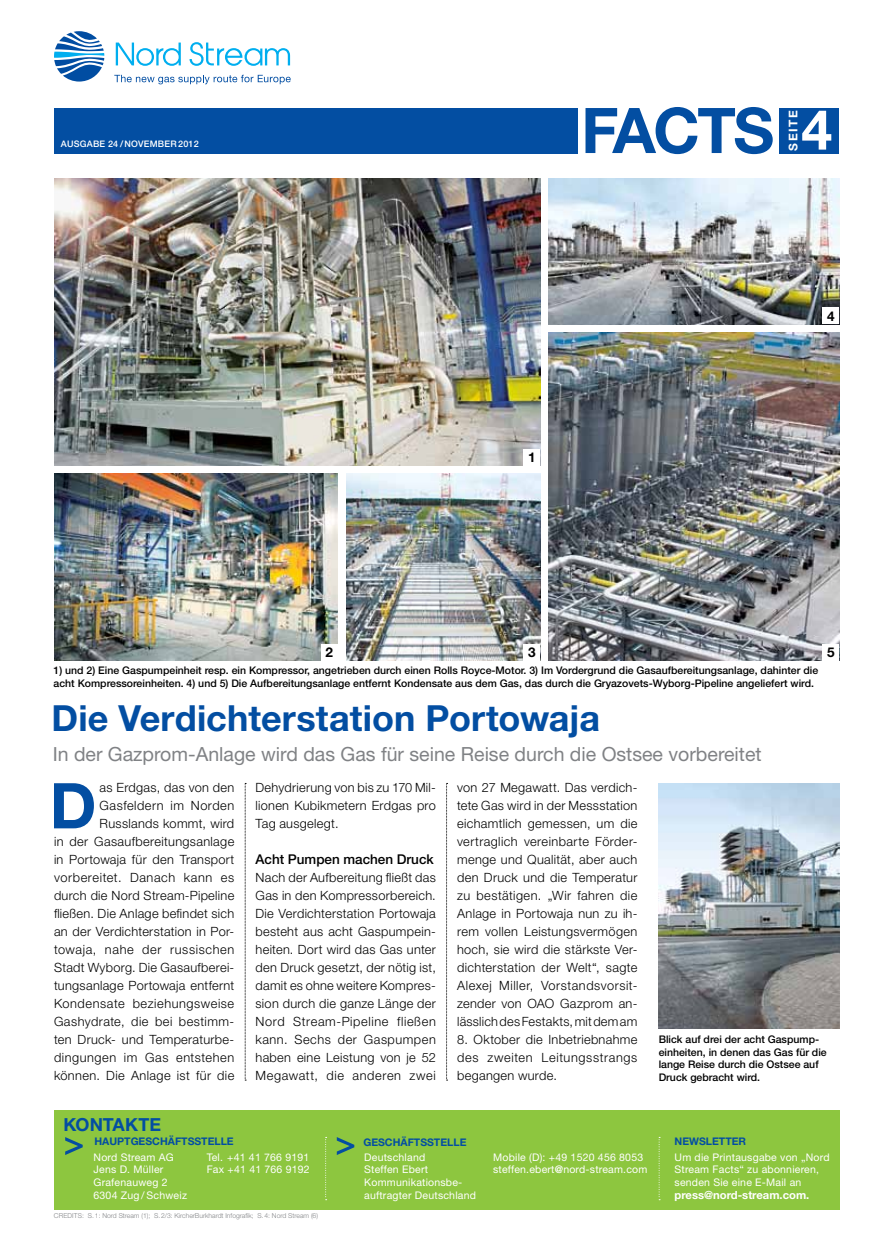
<style>
.page{position:relative;width:892px;height:1260px;background:#fff}
.page>*{position:absolute;margin:0;border:0;box-sizing:border-box;transform-origin:0 0}
.t1{font:700 63.15px "Helvetica Neue LT Pro";color:#034ea2}
.t2{font:700 63px "Helvetica Neue LT Pro";letter-spacing:-.04em;color:#034ea2}
.t3{font:700 55.5px "Helvetica Neue LT Pro";color:#fff}
.t4{font:700 36px "Helvetica Neue LT Pro";color:#034ea2}
.t5{font:19.5px "Helvetica Neue LT Pro";color:#808285}
.t6{font:700 18px "Helvetica Neue LT Pro";letter-spacing:.005em;color:#034ea2}
.t7{font:500 13.5px "Helvetica Neue LT Pro";color:#000}
.t8{font:700 13.5px "Helvetica Neue LT Pro";color:#000}
.t9{font:300 12.75px/18px "Helvetica Neue LT Pro";letter-spacing:.025em;color:#000;text-align:justify}
.t10{font:700 12px "Helvetica Neue LT Pro";color:#fff}
.t11{font:700 11.25px "Helvetica Neue LT Pro";color:#fff}
.t12{font:500 10.5px/12.8px "Helvetica Neue LT Pro";color:#000}
.t13{font:10.5px/12.6px "Helvetica Neue LT Pro";letter-spacing:.02em;color:#fff}
.t14{font:700 10.5px "Helvetica Neue LT Pro";color:#034ea2}
.t15{font:500 9px "Helvetica Neue LT Pro";letter-spacing:.02em;color:#fff}
.t16{font:300 6.75px "Helvetica Neue LT Pro";color:#808285}
.s1{font-weight:700}
</style>
<div class="page">
<svg style="left:54px;top:31px;width:50px;height:51px"></svg>
<svg style="left:116px;top:43px;width:65px;height:23px"></svg>
<svg style="left:190px;top:42px;width:100px;height:24px"></svg>
<svg style="left:114px;top:75px;width:177px;height:9px"></svg>
<div style="left:54px;top:108px;width:523px;height:45px;background:#034ea2"></div>
<div style="left:779px;top:108px;width:60px;height:45px;background:#034ea2"></div>
<div style="left:54px;top:1110px;width:785px;height:99px;background:#8dc63f"></div>
<svg style="left:65px;top:1137px;width:18px;height:18px"></svg>
<svg style="left:325px;top:1137px;width:2px;height:63px"></svg>
<svg style="left:659px;top:1137px;width:1px;height:63px"></svg>
<svg style="left:337px;top:1137px;width:17px;height:18px"></svg>
<svg style="left:245px;top:783px;width:1px;height:298px"></svg>
<svg style="left:446px;top:783px;width:2px;height:298px"></svg>
<img style="left:659px;top:783px;width:180px;height:246px">
<img style="left:54px;top:179px;width:486px;height:286px">
<img style="left:54px;top:474px;width:284px;height:186px">
<img style="left:346px;top:474px;width:194px;height:186px">
<img style="left:549px;top:333px;width:290px;height:327px">
<div style="left:524px;top:449px;width:16px;height:16px;background:#fff"></div>
<img style="left:549px;top:179px;width:290px;height:145px">
<div style="left:822px;top:308px;width:17px;height:16px;background:#fff"></div>
<div style="left:321px;top:644px;width:17px;height:16px;background:#fff"></div>
<div style="left:524px;top:644px;width:16px;height:16px;background:#fff"></div>
<div style="left:822px;top:644px;width:17px;height:16px;background:#fff"></div>
<p class="t15" style="left:61px;top:138px;width:139px">ausgabe 24 / November 2012</p>
<h2 class="t2" style="left:581px;top:91px;width:187px">Facts</h2>
<p class="t10" style="left:786px;top:151px;width:42px;rotate:-90deg">SEITE</p>
<h3 class="t3" style="left:801px;top:95px;width:32px">4</h3>
<p class="t8" style="left:528px;top:448px;width:9px">1</p>
<p class="t8" style="left:827px;top:307px;width:9px">4</p>
<p class="t8" style="left:326px;top:643px;width:9px">2</p>
<p class="t8" style="left:528px;top:643px;width:9px">3</p>
<p class="t8" style="left:827px;top:643px;width:9px">5</p>
<p class="t12" style="left:54px;top:664px;width:766px">1) und 2) Eine Gaspumpeinheit resp. ein Kompressor, angetrieben durch einen Rolls Royce-Motor. 3) Im Vordergrund die Gasaufbereitungsanlage, dahinter die acht Kompressoreinheiten. 4) und 5) Die Aufbereitungsanlage entfernt Kondensate aus dem Gas, das durch die Gryazovets-Wyborg-Pipeline angeliefert wird.</p>
<h3 class="t4" style="left:51px;top:695px;width:550px">Die Verdichterstation Portowaja</h3>
<h3 class="t5" style="left:53px;top:742px;width:710px">In der Gazprom-Anlage wird das Gas für seine Reise durch die Ostsee vorbereitet</h3>
<h1 class="t1" style="left:50px;top:766px;width:48px">D</h1>
<p class="t9" style="left:457px;top:778px;width:182px">von 27 Megawatt. Das verdich&shy;tete Gas wird in der Messstation eichamtlich gemessen, um die vertraglich vereinbarte Förder&shy;menge und Qualität, aber auch den Druck und die Temperatur zu bestätigen. „Wir fahren die Anlage in Portowaja nun zu ih&shy;rem vollen Leistungsvermögen hoch, sie wird die stärkste Ver&shy;dichterstation der Welt“, sagte Alexej Miller, Vorstandsvorsit&shy;zender von OAO Gazprom an&shy;lässlich des Festakts, mit dem am</p>
<p class="t9" style="left:457px;top:1030px;width:182px">8. Oktober die Inbetriebnahme des zweiten Leitungsstrangs begangen wurde.</p>
<p class="t12" style="left:659px;top:1032px;width:170px">Blick auf drei der acht Gaspump&shy;einheiten, in denen das Gas für die lange Reise durch die Ostsee auf<br>Druck gebracht wird.</p>
<p class="t9" style="left:54px;top:778px;width:182px;text-align:right">as Erdgas, das von den<br>Gasfeldern im Norden<br>Russlands kommt, wird<br>in der Gasaufbereitungsanlage in Portowaja für den Transport vorbereitet. Danach kann es durch die Nord Stream-Pipeline fließen. Die Anlage befindet sich an der Verdichterstation in Por&shy;towaja, nahe der russischen<br>Stadt Wyborg. Die Gasaufberei&shy;tungsanlage Portowaja entfernt<br>Kondensate beziehungsweise<br>Gashydrate, die bei bestimm&shy;ten Druck- und Temperaturbe&shy;dingungen im Gas entstehen können. Die Anlage ist für die</p>
<p class="t9" style="left:256px;top:778px;width:182px">Dehydrierung von bis zu 170 Mil&shy;lionen Kubikmetern Erdgas pro Tag ausgelegt.</p>
<p class="t7" style="left:256px;top:851px;width:180px">Acht Pumpen machen Druck</p>
<p class="t9" style="left:256px;top:868px;width:182px">Nach der Aufbereitung fließt das Gas in den Kompressorbereich.<br>Die Verdichterstation Portowaja besteht aus acht Gaspumpein&shy;heiten. Dort wird das Gas unter den Druck gesetzt, der nötig ist, damit es ohne weitere Kompres&shy;sion durch die ganze Länge der Nord Stream-Pipeline fließen kann. Sechs der Gaspumpen haben eine Leistung von je 52<br>Megawatt, die anderen zwei</p>
<h3 class="t6" style="left:63px;top:1113px;width:97px">kontakte</h3>
<p class="t14" style="left:94px;top:1135px;width:121px">hauptgeschäftsstelle</p>
<p class="t14" style="left:363px;top:1135px;width:31px">GESCHÄ</p>
<p class="t14" style="left:408px;top:1135px;width:60px">FTSSTELLE</p>
<p class="t14" style="left:675px;top:1134px;width:32px">newsle</p>
<p class="t14" style="left:719px;top:1134px;width:29px">tter</p>
<p class="t13" style="left:94px;top:1150px;width:95px">Nord Stream AG<br>Jens D. Müller<br>Grafenauweg 2<br>6304 Zug / Schweiz</p>
<p class="t13" style="left:207px;top:1150px;width:105px">Tel. +41 41 766 9191<br>Fax +41 41 766 9192</p>
<p class="t13" style="left:493px;top:1150px;width:156px">Mobile (D): +49 1520 456 8053 steffen.ebert<span class="s1">@</span>nord-stream.com</p>
<p class="t13" style="left:364px;top:1150px;width:113px">Deutschland<br>Steffen Ebert<br>Kommunikationsbe&shy;auftragter Deutschland</p>
<p class="t13" style="left:674px;top:1150px;width:157px">Um die Printausgabe von „Nord<br>Stream Facts“ zu abonnieren, senden Sie eine E-Mail an</p>
<p class="t11" style="left:674px;top:1187px;width:136px">press@nord-stream.com.</p>
<p class="t16" style="left:54px;top:1211px;width:10px">Credits</p>
<p class="t16" style="left:82px;top:1211px;width:237px">: S.1: Nord Stream (1); S.2/3: KircherBurkhardt Infografik; S.4: Nord Stream (6)</p>
</div>
